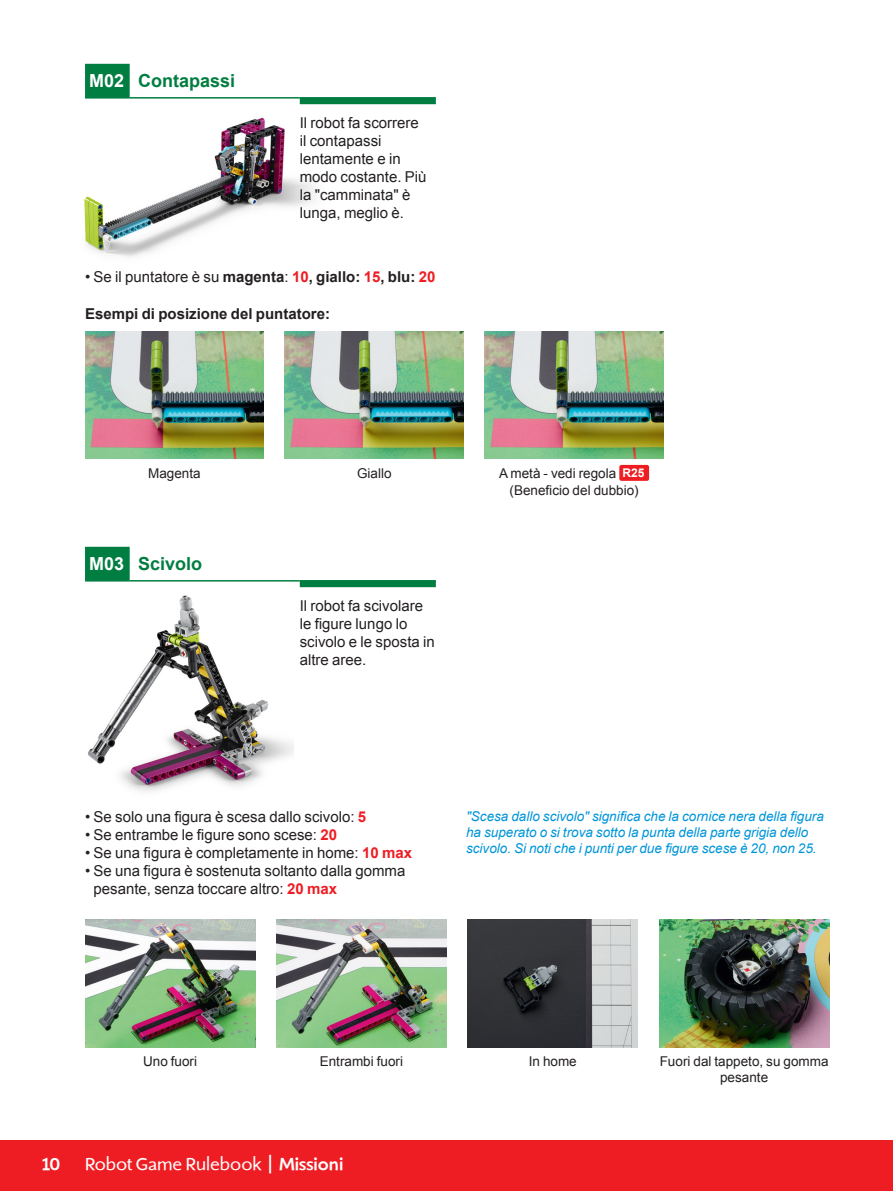
<style>
.page{position:relative;width:893px;height:1191px;background:#fff}
.page>*{position:absolute;margin:0;border:0;box-sizing:border-box;transform-origin:0 0}
.t1{font:18px "Shinn RR";color:#fff}
.Subheader_12{font:700 18px "Arial";color:#007d40}
.Subheader_12-2{font:700 18px "Arial";color:#fff}
.t2{font:500 18px "Shinn RR";color:#fff}
.Basic_Body_10{font:15px/18px "Arial";color:#231f20}
.Basic_Body_10__Bold{font:700 15px "Arial";color:#231f20}
.Requirement_text{font:italic 13.5px/16.2px "Arial";color:#0095d9}
.Body_9_C__picture_te{font:13.5px/16.2px "Arial";color:#231f20;text-align:center}
.RXX_reference{font:700 12px "Arial";color:#fff}
.s1{font-weight:400}
.s2{color:#ee1d23}
.s3{font-weight:700;color:#ee1d23}
.s4{font-size:27px}
.s5{font-weight:500}
</style>
<div class="page">
<div style="left:0;top:1140px;width:893px;height:51px;background:#ee1d23"></div>
<img style="left:84px;top:104px;width:240px;height:153px">
<img style="left:85px;top:331px;width:179px;height:128px">
<img style="left:485px;top:331px;width:178px;height:128px">
<img style="left:285px;top:331px;width:179px;height:128px">
<img style="left:276px;top:919px;width:170px;height:128px">
<img style="left:659px;top:919px;width:170px;height:128px">
<img style="left:468px;top:919px;width:170px;height:128px">
<img style="left:85px;top:919px;width:170px;height:128px">
<img style="left:88px;top:595px;width:205px;height:197px">
<svg style="left:85px;top:64px;width:351px;height:40px"></svg>
<hr style="left:85px;top:97px;width:45px;height:2px;background:#007d40">
<hr style="left:130px;top:97px;width:170px;height:2px;background:#007d40">
<hr style="left:300px;top:97px;width:136px;height:2px;background:#007d40">
<svg style="left:85px;top:547px;width:351px;height:40px"></svg>
<hr style="left:85px;top:580px;width:45px;height:1px;background:#007d40">
<hr style="left:130px;top:580px;width:170px;height:1px;background:#007d40">
<hr style="left:300px;top:580px;width:136px;height:1px;background:#007d40">
<div style="left:619px;top:465px;width:30px;height:16px;background:#ee1d23;border-radius:2px"></div>
<p class="Subheader_12-2" style="left:89px;top:69px;width:37px">M02</p>
<p class="Subheader_12" style="left:138px;top:69px;width:99px">Contapassi</p>
<p class="Basic_Body_10" style="left:300px;top:114px;width:128px">Il robot fa scorrere il contapassi lentamente e in modo costante. Più la "camminata" è lunga, meglio è.</p>
<p class="Basic_Body_10__Bold" style="left:85px;top:267px;width:352px"><span class="s1">• Se il puntatore è su</span> magenta<span class="s1">:</span> <span class="s2">10</span>, giallo: <span class="s2">15</span>, blu: <span class="s2">20</span></p>
<p class="Basic_Body_10__Bold" style="left:85px;top:303px;width:247px">Esempi di posizione del puntatore:</p>
<p class="Body_9_C__picture_te" style="left:148px;top:465px;width:54px">Magenta</p>
<p class="Body_9_C__picture_te" style="left:357px;top:465px;width:36px">Giallo</p>
<p class="Body_9_C__picture_te" style="left:499px;top:465px;width:119px">A metà - vedi regola</p>
<p class="RXX_reference" style="left:623px;top:465px;width:24px">R25</p>
<p class="Body_9_C__picture_te" style="left:510px;top:482px;width:131px">(Beneficio del dubbio)</p>
<p class="Subheader_12-2" style="left:89px;top:552px;width:37px">M03</p>
<p class="Subheader_12" style="left:138px;top:552px;width:66px">Scivolo</p>
<p class="Basic_Body_10" style="left:300px;top:596px;width:137px">Il robot fa scivolare le figure lungo lo scivolo e le sposta in altre aree.</p>
<p class="Basic_Body_10" style="left:85px;top:807px;width:283px">• Se solo una figura è scesa dallo scivolo: <span class="s3">5</span></p>
<p class="Basic_Body_10" style="left:85px;top:825px;width:253px">• Se entrambe le figure sono scese: <span class="s3">20</span></p>
<p class="Basic_Body_10" style="left:85px;top:843px;width:329px">• Se una figura è completamente in home: <span class="s3">10 max</span></p>
<p class="Basic_Body_10" style="left:94px;top:861px;width:313px;text-indent:-9px">• Se una figura è sostenuta soltanto dalla gomma pesante, senza toccare altro: <span class="s3">20 max</span></p>
<p class="Requirement_text" style="left:466px;top:808px;width:359px">"Scesa dallo scivolo" significa che la cornice nera della figura ha superato o si trova sotto la punta della parte grigia dello scivolo. Si noti che i punti per due figure scese è 20, non 25.</p>
<p class="Body_9_C__picture_te" style="left:143px;top:1052px;width:56px">Uno fuori</p>
<p class="Body_9_C__picture_te" style="left:320px;top:1052px;width:85px">Entrambi fuori</p>
<p class="Body_9_C__picture_te" style="left:529px;top:1052px;width:50px">In home</p>
<p class="Body_9_C__picture_te" style="left:660px;top:1052px;width:170px">Fuori dal tappeto, su gomma pesante</p>
<p class="t2" style="left:43px;top:1152px;width:19px">10</p>
<p class="t1" style="left:85px;top:1153px;width:260px">Robot Game Rulebook <span class="s4">I</span> <span class="s5">Missioni</span></p>
</div>
